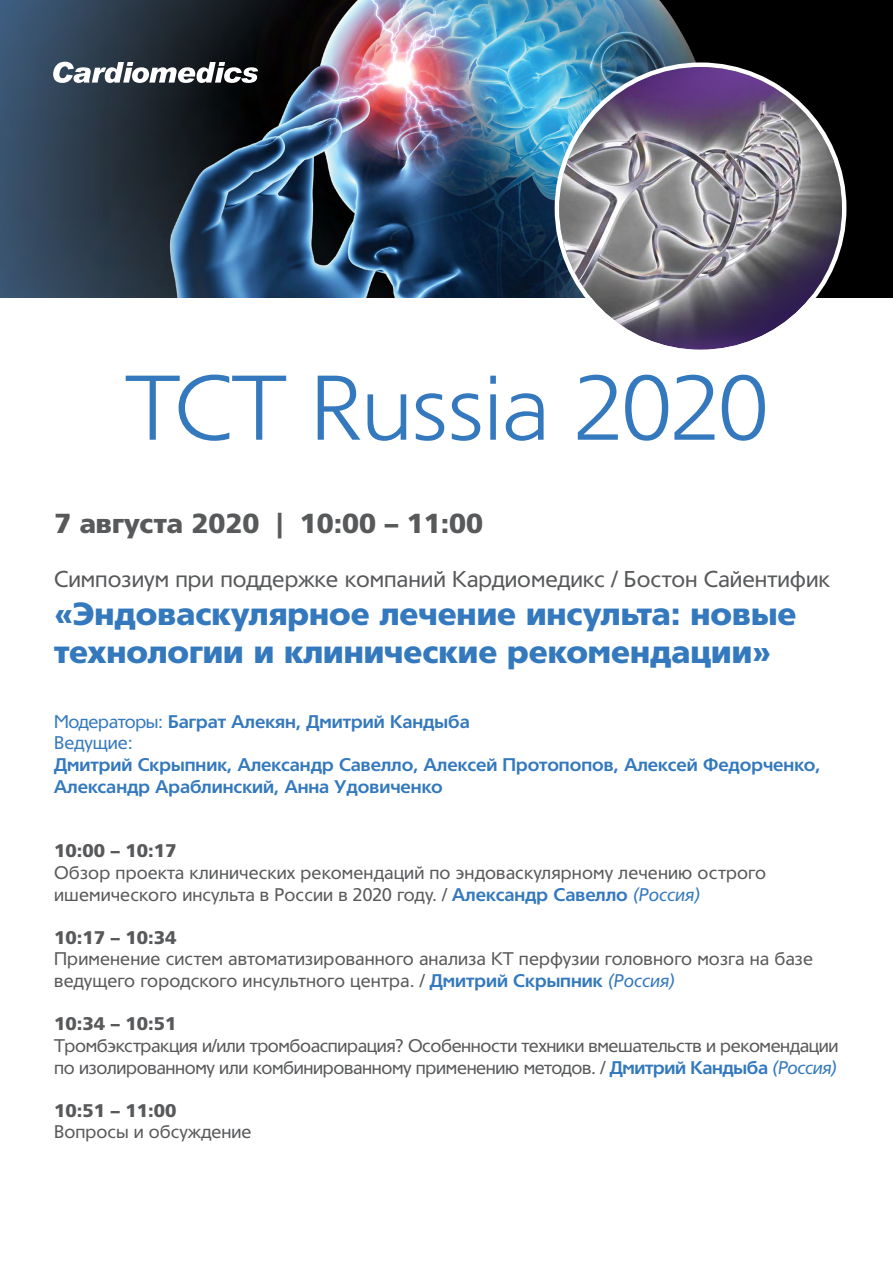
<style>
.page{position:relative;width:893px;height:1263px;background:#fff}
.page>*{position:absolute;margin:0;border:0;box-sizing:border-box;transform-origin:0 0}
.t1{font:90px "Tornado Light C";color:#3479be}
.t2{font:31.5px/37.8px "Tornado Black C";color:#3479be}
.t3{font:27px "Tornado Black C";color:#58595b}
.t4{font:22.5px "Tornado C";color:#58595b}
.t5{font:18px/21.6px "Tornado C";letter-spacing:.005em;color:#58595b}
.t6{font:18px/21.6px "Tornado C";letter-spacing:-.025em;color:#58595b}
.t7{font:700 18px/21.6px "Tornado C";color:#3479be}
.t8{font:18px "Tornado Black C";color:#58595b}
.t9{font:18px "Tornado C";color:#3479be}
.s1{font-weight:400}
.s2{font-weight:700;color:#3479be}
.s3{font-style:italic;color:#3479be}
</style>
<div class="page">
<img style="left:0;top:0;width:893px;height:298px">
<svg style="left:53px;top:62px;width:205px;height:21px"></svg>
<img style="left:559px;top:67px;width:283px;height:283px;border-radius:141px">
<p class="t1" style="left:126px;top:359px;width:643px">TCT Russia 2020</p>
<p class="t3" style="left:54px;top:508px;width:431px">7 августа 2020 | 10:00 – 11:00</p>
<p class="t4" style="left:54px;top:567px;width:777px">Симпозиум при поддержке компаний Кардиомедикс / Бостон Сайентифик</p>
<p class="t2" style="left:54px;top:595px;width:744px">«Эндоваскулярное лечение инсульта: новые технологии и клинические рекомендации»</p>
<p class="t7" style="left:54px;top:711px;width:417px"><span class="s1">Модераторы:</span> Баграт Алекян, Дмитрий Кандыба</p>
<p class="t9" style="left:54px;top:733px;width:80px">Ведущие:</p>
<p class="t7" style="left:54px;top:754px;width:768px">Дмитрий Скрыпник, Александр Савелло, Алексей Протопопов, Алексей Федорченко,<br>Александр Араблинский, Анна Удовиченко</p>
<p class="t8" style="left:54px;top:841px;width:124px">10:00 – 10:17</p>
<p class="t5" style="left:54px;top:862px;width:713px">Обзор проекта клинических рекомендаций по эндоваскулярному лечению острого ишемического инсульта в России в 2020 году. / <span class="s2">Александр Савелло</span> <span class="s3">(Россия)</span></p>
<p class="t8" style="left:54px;top:927px;width:124px">10:17 – 10:34</p>
<p class="t5" style="left:54px;top:949px;width:760px">Применение систем автоматизированного анализа КТ перфузии головного мозга на базе ведущего городского инсультного центра. / <span class="s2">Дмитрий Скрыпник</span> <span class="s3">(Россия)</span></p>
<p class="t8" style="left:54px;top:1013px;width:124px">10:34 – 10:51</p>
<p class="t6" style="left:54px;top:1035px;width:786px">Тромбэкстракция и/или тромбоаспирация? Особенности техники вмешательств и рекомендации по изолированному или комбинированному применению методов. / <span class="s2">Дмитрий Кандыба</span> <span class="s3">(Россия)</span></p>
<p class="t8" style="left:54px;top:1100px;width:124px">10:51 – 11:00</p>
<p class="t5" style="left:54px;top:1121px;width:199px">Вопросы и обсуждение</p>
</div>
